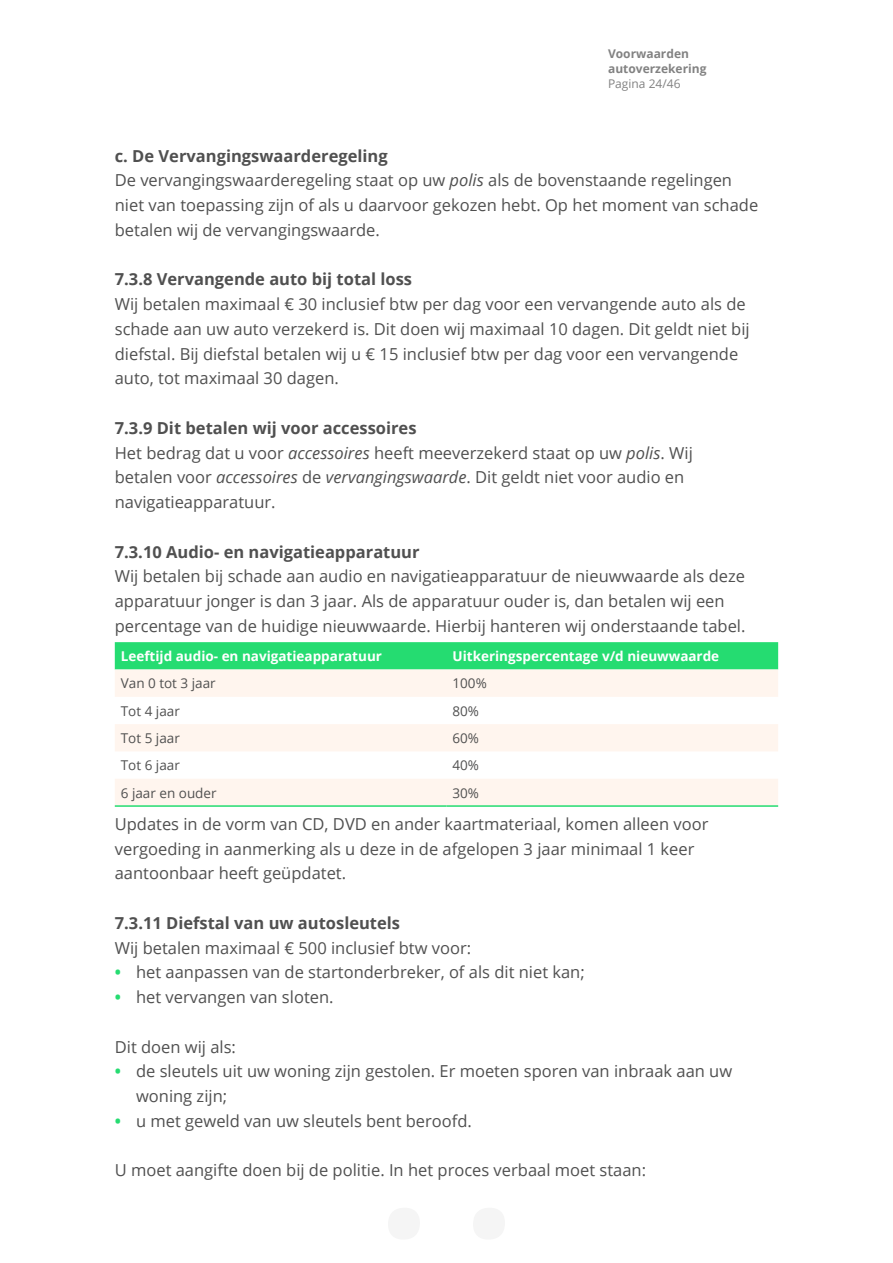
<style>
.page{position:relative;width:893px;height:1263px;background:#fff}
.page>*{position:absolute;margin:0;border:0;box-sizing:border-box;transform-origin:0 0}
.t1{font:16.5px/24.8px "Open Sans";color:#505050}
.t2{font:700 16.5px "Open Sans";color:#505050}
.t3{font:700 13.5px "Open Sans";color:#fff}
.t4{font:13.5px "Open Sans";color:#505050}
.t5{font:700 12px/15px "Open Sans";color:#828282}
.t6{font:12px "Open Sans";color:#828282}
.s1{font-weight:700}
.s2{font-style:italic}
.s3{font-weight:700;color:#25dc71}
</style>
<div class="page">
<div style="left:115px;top:642px;width:663px;height:27px;background:#25dc71"></div>
<svg style="left:115px;top:669px;width:663px;height:136px;fill:#fff5ee"></svg>
<hr style="left:115px;top:805px;width:331px;height:2px;background:#25dc71">
<hr style="left:446px;top:805px;width:332px;height:2px;background:#25dc71">
<div style="left:388px;top:1208px;width:32px;height:31px;background:#f5f5f5;border-radius:50%"></div>
<div style="left:473px;top:1208px;width:32px;height:31px;background:#f5f5f5;border-radius:50%"></div>
<p class="t5" style="left:608px;top:45px;width:100px">Voorwaarden autoverzekering</p>
<p class="t6" style="left:608px;top:75px;width:74px">Pagina 24/46</p>
<p class="t1" style="left:115px;top:143px;width:645px"><span class="s1">c. De Vervangingswaarderegeling<br></span>De vervangingswaarderegeling staat op uw <span class="s2">polis</span> als de bovenstaande regelingen niet van toepassing zijn of als u daarvoor gekozen hebt. Op het moment van schade betalen wij de vervangingswaarde.</p>
<p class="t2" style="left:115px;top:268px;width:299px">7.3.8 Vervangende auto bij total loss</p>
<p class="t1" style="left:115px;top:291px;width:636px">Wij betalen maximaal € 30 inclusief btw per dag voor een vervangende auto als de schade aan uw auto verzekerd is. Dit doen wij maximaal 10 dagen. Dit geldt niet bij diefstal. Bij diefstal betalen wij u € 15 inclusief btw per dag voor een vervangende auto, tot maximaal 30 dagen.</p>
<p class="t1" style="left:115px;top:415px;width:580px"><span class="s1">7.3.9 Dit betalen wij voor accessoires<br></span>Het bedrag dat u voor <span class="s2">accessoires</span> heeft meeverzekerd staat op uw <span class="s2">polis</span>. Wij betalen voor <span class="s2">accessoires</span> de <span class="s2">vervangingswaarde</span>. Dit geldt niet voor audio en navigatieapparatuur.</p>
<p class="t2" style="left:115px;top:540px;width:306px">7.3.10 Audio- en navigatieapparatuur</p>
<p class="t1" style="left:115px;top:564px;width:632px">Wij betalen bij schade aan audio en navigatieapparatuur de nieuwwaarde als deze apparatuur jonger is dan 3 jaar. Als de apparatuur ouder is, dan betalen wij een percentage van de huidige nieuwwaarde. Hierbij hanteren wij onderstaande tabel.</p>
<p class="t3" style="left:121px;top:646px;width:263px">Leeftijd audio- en navigatieapparatuur</p>
<p class="t3" style="left:452px;top:646px;width:268px">Uitkeringspercentage v/d nieuwwaarde</p>
<p class="t4" style="left:121px;top:674px;width:96px">Van 0 tot 3 jaar</p>
<p class="t4" style="left:452px;top:674px;width:36px">100%</p>
<p class="t4" style="left:121px;top:701px;width:61px">Tot 4 jaar</p>
<p class="t4" style="left:452px;top:701px;width:28px">80%</p>
<p class="t4" style="left:121px;top:729px;width:61px">Tot 5 jaar</p>
<p class="t4" style="left:452px;top:729px;width:28px">60%</p>
<p class="t4" style="left:121px;top:756px;width:61px">Tot 6 jaar</p>
<p class="t4" style="left:452px;top:756px;width:28px">40%</p>
<p class="t4" style="left:121px;top:783px;width:97px">6 jaar en ouder</p>
<p class="t4" style="left:452px;top:783px;width:28px">30%</p>
<p class="t1" style="left:115px;top:811px;width:595px">Updates in de vorm van CD, DVD en ander kaartmateriaal, komen alleen voor vergoeding in aanmerking als u deze in de afgelopen 3 jaar minimaal 1 keer aantoonbaar heeft geüpdatet.</p>
<p class="t2" style="left:115px;top:911px;width:287px">7.3.11 Diefstal van uw autosleutels</p>
<p class="t1" style="left:115px;top:935px;width:358px">Wij betalen maximaal € 500 inclusief btw voor:</p>
<p class="t1" style="left:115px;top:960px;width:471px"><span class="s3">•</span> het aanpassen van de startonderbreker, of als dit niet kan;</p>
<p class="t1" style="left:115px;top:984px;width:220px"><span class="s3">•</span> het vervangen van sloten.</p>
<p class="t1" style="left:115px;top:1034px;width:123px">Dit doen wij als:</p>
<p class="t1" style="left:136px;top:1059px;width:598px;text-indent:-21px"><span class="s3">•</span> de sleutels uit uw woning zijn gestolen. Er moeten sporen van inbraak aan uw woning zijn;</p>
<p class="t1" style="left:115px;top:1108px;width:359px"><span class="s3">•</span> u met geweld van uw sleutels bent beroofd.</p>
<p class="t1" style="left:115px;top:1158px;width:533px">U moet aangifte doen bij de politie. In het proces verbaal moet staan:</p>
</div>
